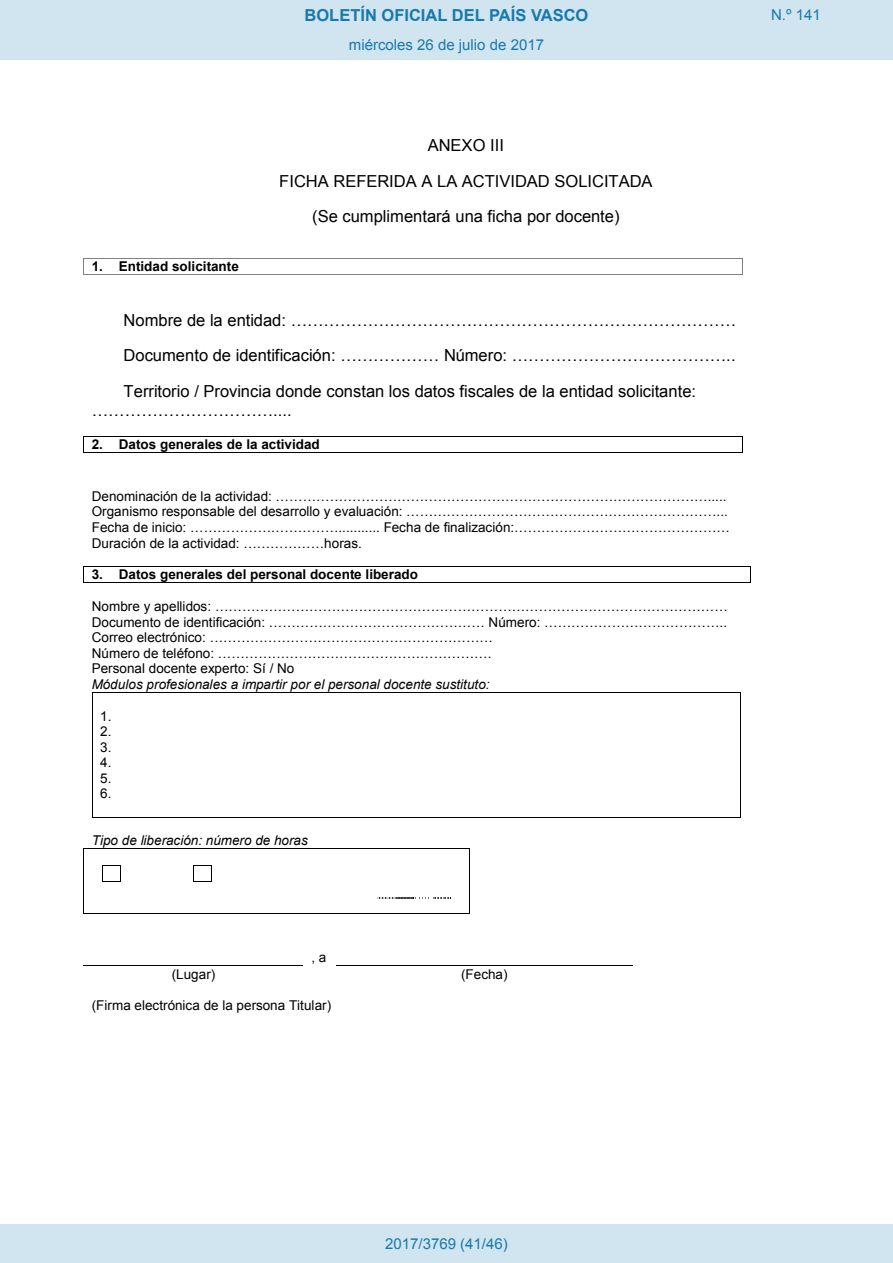
<style>
.page{position:relative;width:893px;height:1263px;background:#fff}
.page>*{position:absolute;margin:0;border:0;box-sizing:border-box;transform-origin:0 0}
.t1{font:16.5px/35.4px "Arial";color:#000;text-align:center}
.t2{font:700 16.5px "Arial";color:#1879ad}
.Paginacion_Centro{font:15px "Arial";color:#1879ad}
.t3{font:13.5px/15.5px "Arial";letter-spacing:.005em;color:#000}
.t4{font:700 13.5px "Arial";letter-spacing:.005em;color:#000}
.t5{font:italic 13.5px "Arial";letter-spacing:.005em;color:#000}
.s1{font-style:italic}
</style>
<div class="page">
<hr style="left:85px;top:258px;width:657px;height:1px;background:#808080">
<svg style="left:83px;top:258px;width:2px;height:17px"></svg>
<hr style="left:84px;top:274px;width:658px;height:1px;background:#808080">
<svg style="left:742px;top:258px;width:1px;height:17px"></svg>
<hr style="left:84px;top:436px;width:658px;height:1px;background:#000">
<svg style="left:83px;top:436px;width:1px;height:17px"></svg>
<hr style="left:84px;top:452px;width:658px;height:1px;background:#000">
<svg style="left:742px;top:436px;width:1px;height:17px"></svg>
<hr style="left:85px;top:566px;width:528px;height:1px;background:#000">
<hr style="left:614px;top:566px;width:72px;height:1px;background:#000">
<hr style="left:92px;top:692px;width:648px;height:1px;background:#000">
<hr style="left:92px;top:692px;width:1px;height:125px;background:#000">
<hr style="left:92px;top:817px;width:648px;height:1px;background:#000">
<hr style="left:740px;top:692px;width:1px;height:125px;background:#000">
<svg style="left:83px;top:566px;width:2px;height:17px"></svg>
<hr style="left:85px;top:582px;width:665px;height:1px;background:#000">
<svg style="left:686px;top:566px;width:65px;height:17px"></svg>
<hr style="left:121px;top:848px;width:72px;height:1px;background:#000">
<svg style="left:193px;top:848px;width:20px;height:1px"></svg>
<hr style="left:213px;top:848px;width:219px;height:1px;background:#000">
<svg style="left:193px;top:865px;width:19px;height:17px"></svg>
<svg style="left:83px;top:848px;width:38px;height:66px"></svg>
<hr style="left:120px;top:913px;width:312px;height:1px;background:#000">
<svg style="left:377px;top:848px;width:93px;height:66px"></svg>
<hr style="left:84px;top:965px;width:219px;height:1px;background:#000">
<hr style="left:336px;top:965px;width:33px;height:1px;background:#000">
<hr style="left:370px;top:965px;width:32px;height:1px;background:#000">
<hr style="left:403px;top:965px;width:32px;height:1px;background:#000">
<hr style="left:436px;top:965px;width:32px;height:1px;background:#000">
<hr style="left:469px;top:965px;width:32px;height:1px;background:#000">
<hr style="left:502px;top:965px;width:32px;height:1px;background:#000">
<hr style="left:535px;top:965px;width:32px;height:1px;background:#000">
<hr style="left:568px;top:965px;width:32px;height:1px;background:#000">
<hr style="left:601px;top:965px;width:32px;height:1px;background:#000">
<div style="left:0;top:0;width:893px;height:60px;background:#d0e5f0"></div>
<div style="left:0;top:1225px;width:893px;height:38px;background:#d0e5f0"></div>
<p class="t2" style="left:305px;top:4px;width:285px">BOLETÍN OFICIAL DEL PAÍS VASCO</p>
<p class="Paginacion_Centro" style="left:771px;top:5px;width:51px">N.º 141</p>
<p class="Paginacion_Centro" style="left:349px;top:35px;width:197px">miércoles 26 de julio de 2017</p>
<p class="t4" style="left:92px;top:257px;width:149px">1. Entidad solicitante</p>
<p class="t1" style="left:279px;top:128px;width:375px">ANEXO III<br>FICHA REFERIDA A LA ACTIVIDAD SOLICITADA (Se cumplimentará una ficha por docente)</p>
<p class="t1" style="left:124px;top:302px;width:614px;text-align:justify">Nombre de la entidad: ……………………………………………………………………… Documento de identificación: ……………… Número: …………………………………..<br>Territorio / Provincia donde constan los datos fiscales de la entidad solicitante:</p>
<p class="t1" style="left:92px;top:392px;width:201px">……………………………....</p>
<p class="t4" style="left:92px;top:435px;width:230px">2. Datos generales de la actividad</p>
<p class="t3" style="left:92px;top:488px;width:640px">Denominación de la actividad: …………………………………………………………………………………….....<br>Organismo responsable del desarrollo y evaluación: ……………………………………………………………...<br>Fecha de inicio: ……………………………........... Fecha de finalización:………………………………………… Duración de la actividad: ………………horas.</p>
<p class="t4" style="left:92px;top:565px;width:328px">3. Datos generales del personal docente liberado</p>
<p class="t3" style="left:92px;top:599px;width:638px">Nombre y apellidos: …………………………………………………………………………………………………… Documento de identificación: ………………………………………… Número: …………………………………..<br>Correo electrónico: ………………………………………………………<br>Número de teléfono: …………………………………………………….<br>Personal docente experto: Sí / No<br><span class="s1">Módulos profesionales a impartir por el personal docente sustituto:</span></p>
<p class="t3" style="left:100px;top:708px;width:13px;text-align:justify">1.<br>2.<br>3.<br>4.<br>5.<br>6.</p>
<p class="t5" style="left:92px;top:832px;width:218px">Tipo de liberación: número de horas</p>
<p class="t3" style="left:311px;top:950px;width:17px">, a</p>
<p class="t3" style="left:172px;top:966px;width:45px">(Lugar)</p>
<p class="t3" style="left:461px;top:966px;width:48px">(Fecha)</p>
<p class="t3" style="left:92px;top:997px;width:241px">(Firma electrónica de la persona Titular)</p>
<p class="Paginacion_Centro" style="left:385px;top:1234px;width:124px">2017/3769 (41/46)</p>
</div>
